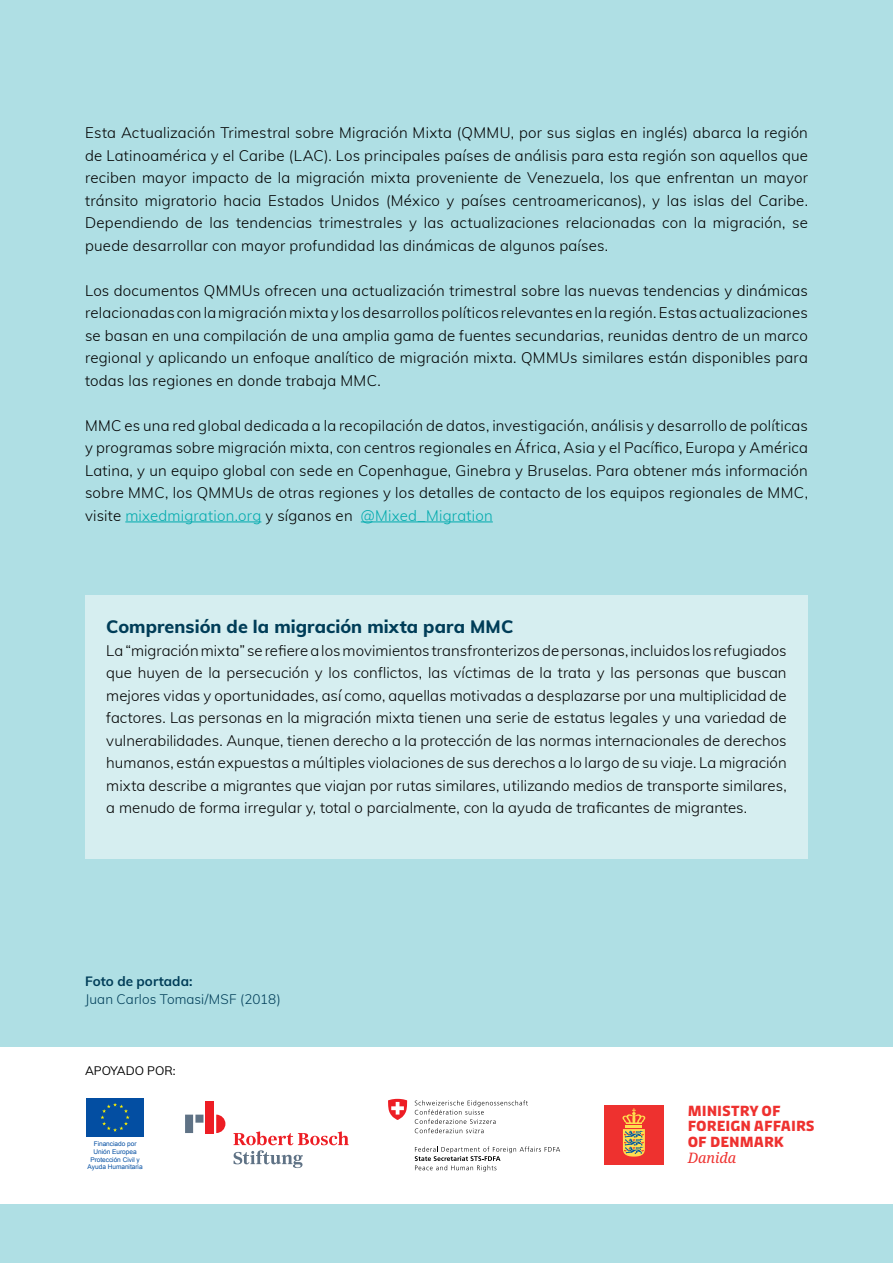
<style>
.page{position:relative;width:893px;height:1263px;background:#afdfe4}
.page>*{position:absolute;margin:0;border:0;box-sizing:border-box;transform-origin:0 0}
.t1{font:800 18px "Muli";color:#003d58}
.t2{font:300 15px/22.5px "Muli";letter-spacing:.01em;color:#000;text-align:justify}
.t3{font:700 14.4px/15.9px "Diplomacy";color:#ee312f}
.t4{font:italic 14.4px "Noto Serif";color:#ee312f}
.t5{font:300 13.5px "Muli";letter-spacing:.005em;color:#003d58}
.t6{font:700 13.5px "Muli";letter-spacing:.005em;color:#003d58}
.t7{font:12.15px "Muli";letter-spacing:-.005em;color:#000}
.t8{font:6.6px/7.8px "Arial";letter-spacing:-.005em;color:#034ea2;text-align:center}
.s1{color:#00aaad}
</style>
<div class="page">
<div style="left:0;top:1047px;width:893px;height:157px;background:#fff"></div>
<div style="left:85px;top:595px;width:723px;height:264px;background:#d6eef0"></div>
<hr style="left:125px;top:521px;width:136px;height:1px;background:#00aaad">
<hr style="left:361px;top:521px;width:132px;height:1px;background:#00aaad">
<svg style="left:185px;top:1114px;width:18px;height:19px"></svg>
<div style="left:206px;top:1101px;width:8px;height:32px;background:#ed1d24"></div>
<svg style="left:216px;top:1114px;width:9px;height:19px"></svg>
<svg style="left:233px;top:1131px;width:116px;height:37px"></svg>
<svg style="left:388px;top:1099px;width:19px;height:21px"></svg>
<svg style="left:415px;top:1100px;width:113px;height:33px"></svg>
<svg style="left:415px;top:1146px;width:145px;height:26px"></svg>
<div style="left:604px;top:1104px;width:60px;height:60px;background:#ee312f"></div>
<svg style="left:622px;top:1108px;width:23px;height:48px"></svg>
<div style="left:85px;top:1097px;width:60px;height:41px;background:#034ea2"></div>
<svg style="left:100px;top:1103px;width:30px;height:29px"></svg>
<p class="t2" style="left:85px;top:121px;width:724px">Esta Actualización Trimestral sobre Migración Mixta (QMMU, por sus siglas en inglés) abarca la región de Latinoamérica y el Caribe (LAC). Los principales países de análisis para esta región son aquellos que reciben mayor impacto de la migración mixta proveniente de Venezuela, los que enfrentan un mayor tránsito migratorio hacia Estados Unidos (México y países centroamericanos), y las islas del Caribe.<br>Dependiendo de las tendencias trimestrales y las actualizaciones relacionadas con la migración, se puede desarrollar con mayor profundidad las dinámicas de algunos países.</p>
<p class="t2" style="left:85px;top:278px;width:724px">Los documentos QMMUs ofrecen una actualización trimestral sobre las nuevas tendencias y dinámicas relacionadas con la migración mixta y los desarrollos políticos relevantes en la región. Estas actualizaciones se basan en una compilación de una amplia gama de fuentes secundarias, reunidas dentro de un marco regional y aplicando un enfoque analítico de migración mixta. QMMUs similares están disponibles para todas las regiones en donde trabaja MMC.</p>
<p class="t2" style="left:85px;top:413px;width:724px">MMC es una red global dedicada a la recopilación de datos, investigación, análisis y desarrollo de políticas y programas sobre migración mixta, con centros regionales en África, Asia y el Pacífico, Europa y América Latina, y un equipo global con sede en Copenhague, Ginebra y Bruselas. Para obtener más información sobre MMC, los QMMUs de otras regiones y los detalles de contacto de los equipos regionales de MMC, visite <span class="s1">mixedmigration.org</span> y síganos en <span class="s1">@Mixed_Migration</span></p>
<p class="t1" style="left:106px;top:614px;width:409px">Comprensión de la migración mixta para MMC</p>
<p class="t2" style="left:106px;top:638px;width:682px">La “migración mixta” se refiere a los movimientos transfronterizos de personas, incluidos los refugiados que huyen de la persecución y los conflictos, las víctimas de la trata y las personas que buscan mejores vidas y oportunidades, así como, aquellas motivadas a desplazarse por una multiplicidad de factores. Las personas en la migración mixta tienen una serie de estatus legales y una variedad de vulnerabilidades. Aunque, tienen derecho a la protección de las normas internacionales de derechos humanos, están expuestas a múltiples violaciones de sus derechos a lo largo de su viaje. La migración mixta describe a migrantes que viajan por rutas similares, utilizando medios de transporte similares, a menudo de forma irregular y, total o parcialmente, con la ayuda de traficantes de migrantes.</p>
<p class="t6" style="left:85px;top:971px;width:109px">Foto de portada:</p>
<p class="t5" style="left:85px;top:989px;width:197px">Juan Carlos Tomasi/MSF (2018)</p>
<p class="t7" style="left:85px;top:1062px;width:92px">APOYADO POR:</p>
<p class="t8" style="left:88px;top:1140px;width:57px">Financiado por<br>Unión Europea<br>Protección Civil y<br>Ayuda Humanitaria</p>
<p class="t3" style="left:688px;top:1102px;width:129px">MINISTRY OF<br>FOREIGN AFFAIRS<br>OF DENMARK</p>
<p class="t4" style="left:688px;top:1148px;width:50px">Danida</p>
</div>
